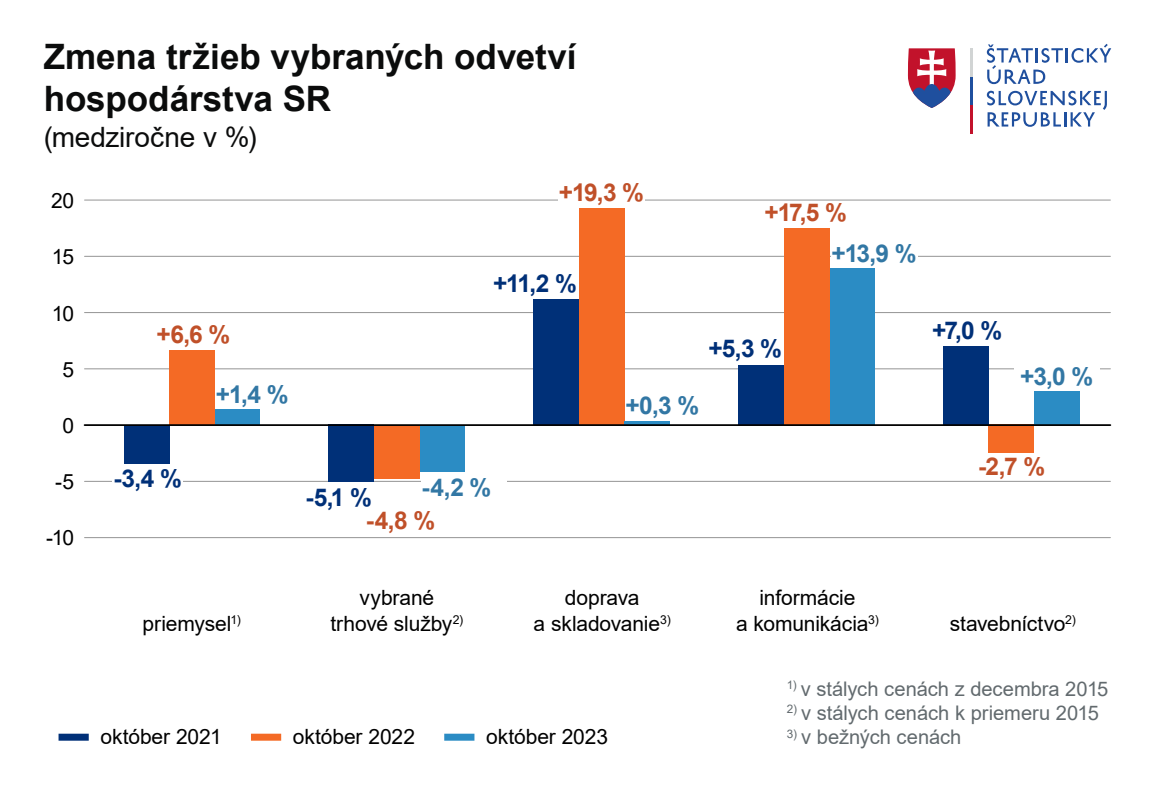
<style>
.page{position:relative;width:1155px;height:788px;background:#fff}
.page>*{position:absolute;margin:0;border:0;box-sizing:border-box;transform-origin:0 0}
.t1{font:700 35px/42px "Arial";color:#0b0c0c}
.t2{font:28px "Arial";letter-spacing:-.005em;color:#0b0c0c}
.t3{font:700 24.5px "Arial";color:#c05029}
.t4{font:700 24.5px "Arial";color:#3277a4}
.t5{font:700 24.5px "Arial";color:#003078}
.t6{font:21px/25.2px "Arial";letter-spacing:-.005em;color:#000;text-align:center}
.t7{font:20.12px "Arial";letter-spacing:-.005em;color:#626a6e}
.t8{font:11.72px "Arial";color:#626a6e}
</style>
<div class="page">
<hr style="left:85px;top:368px;width:1025px;height:1px;background:#949494">
<hr style="left:85px;top:256px;width:1025px;height:1px;background:#949494">
<hr style="left:85px;top:200px;width:1025px;height:1px;background:#949494">
<hr style="left:85px;top:537px;width:1025px;height:1px;background:#949494">
<hr style="left:85px;top:312px;width:1025px;height:1px;background:#949494">
<hr style="left:85px;top:481px;width:1025px;height:1px;background:#949494">
<div style="left:419px;top:425px;width:45px;height:47px;background:#2b8cc4"></div>
<div style="left:328px;top:424px;width:46px;height:58px;background:#003078"></div>
<div style="left:1034px;top:391px;width:45px;height:33px;background:#2b8cc4"></div>
<svg style="left:987px;top:44px;width:124px;height:40px"></svg>
<svg style="left:987px;top:91px;width:120px;height:36px"></svg>
<svg style="left:908px;top:48px;width:48px;height:60px"></svg>
<hr style="left:970px;top:48px;width:2px;height:29px;background:#d1d4d4">
<hr style="left:970px;top:77px;width:2px;height:28px;background:#1f4f9e">
<hr style="left:970px;top:105px;width:2px;height:29px;background:#c2122b">
<div style="left:59px;top:733px;width:30px;height:7px;background:#003078"></div>
<div style="left:251px;top:733px;width:30px;height:7px;background:#f46a25"></div>
<div style="left:444px;top:733px;width:30px;height:7px;background:#2b8cc4"></div>
<div style="left:374px;top:425px;width:46px;height:53px;background:#f46a25"></div>
<div style="left:989px;top:424px;width:45px;height:29px;background:#f46a25"></div>
<div style="left:944px;top:346px;width:45px;height:78px;background:#003078"></div>
<div style="left:829px;top:269px;width:46px;height:156px;background:#2b8cc4"></div>
<div style="left:784px;top:228px;width:45px;height:198px;background:#f46a25"></div>
<div style="left:739px;top:365px;width:45px;height:59px;background:#003078"></div>
<div style="left:214px;top:409px;width:46px;height:16px;background:#2b8cc4"></div>
<div style="left:169px;top:351px;width:45px;height:74px;background:#f46a25"></div>
<div style="left:124px;top:425px;width:45px;height:38px;background:#003078"></div>
<div style="left:112px;top:468px;width:71px;height:18px;background:#fff"></div>
<div style="left:558px;top:183px;width:87px;height:18px;background:#fff"></div>
<div style="left:831px;top:244px;width:87px;height:17px;background:#fff"></div>
<div style="left:1014px;top:367px;width:86px;height:17px;background:#fff"></div>
<div style="left:422px;top:477px;width:85px;height:18px;background:#fff"></div>
<div style="left:579px;top:208px;width:45px;height:217px;background:#f46a25"></div>
<div style="left:534px;top:299px;width:45px;height:126px;background:#003078"></div>
<div style="left:624px;top:421px;width:45px;height:5px;background:#2b8cc4"></div>
<hr style="left:85px;top:424px;width:1025px;height:2px;background:#000">
<h1 class="t1" style="left:44px;top:36px;width:534px">Zmena tržieb vybraných odvetví hospodárstva SR</h1>
<h2 class="t2" style="left:44px;top:117px;width:215px">(medziročne v %)</h2>
<p class="t6" style="left:51px;top:188px;width:25px">20</p>
<p class="t6" style="left:52px;top:244px;width:24px">15</p>
<p class="t6" style="left:52px;top:300px;width:24px">10</p>
<p class="t6" style="left:63px;top:356px;width:13px">5</p>
<p class="t6" style="left:63px;top:412px;width:13px">0</p>
<p class="t3" style="left:157px;top:317px;width:75px">+6,6 %</p>
<p class="t4" style="left:216px;top:376px;width:74px">+1,4 %</p>
<p class="t3" style="left:559px;top:175px;width:87px">+19,3 %</p>
<p class="t5" style="left:493px;top:266px;width:85px">+11,2 %</p>
<p class="t3" style="left:764px;top:195px;width:84px">+17,5 %</p>
<p class="t4" style="left:831px;top:236px;width:87px">+13,9 %</p>
<p class="t5" style="left:708px;top:331px;width:75px">+5,3 %</p>
<p class="t4" style="left:625px;top:388px;width:75px">+0,3 %</p>
<p class="t6" style="left:55px;top:468px;width:21px">-5</p>
<p class="t6" style="left:46px;top:524px;width:30px">-10</p>
<p class="t5" style="left:113px;top:460px;width:70px">-3,4 %</p>
<p class="t5" style="left:306px;top:479px;width:68px">-5,1 %</p>
<p class="t4" style="left:422px;top:469px;width:71px">-4,2 %</p>
<p class="t3" style="left:366px;top:503px;width:71px">-4,8 %</p>
<p class="t5" style="left:932px;top:313px;width:72px">+7,0 %</p>
<p class="t4" style="left:1020px;top:359px;width:74px">+3,0 %</p>
<p class="t3" style="left:978px;top:449px;width:69px">-2,7 %</p>
<p class="t6" style="left:331px;top:585px;width:134px">vybrané trhové služby<sup>2)</sup></p>
<p class="t6" style="left:736px;top:585px;width:144px">informácie<br>a komunikácia<sup>3)</sup></p>
<p class="t6" style="left:534px;top:585px;width:139px">doprava<br>a skladovanie<sup>3)</sup></p>
<p class="t6" style="left:143px;top:610px;width:100px">priemysel<sup>1)</sup></p>
<p class="t6" style="left:950px;top:610px;width:127px">stavebníctvo<sup>2)</sup></p>
<p class="t7" style="left:787px;top:675px;width:323px"><sup>1)</sup> v stálych cenách z decembra 2015</p>
<p class="t7" style="left:787px;top:699px;width:314px"><sup>2)</sup> v stálych cenách k priemeru 2015</p>
<p class="t8" style="left:787px;top:725px;width:12px">3)</p>
<p class="t6" style="left:100px;top:724px;width:123px">október 2021</p>
<p class="t6" style="left:293px;top:724px;width:124px">október 2022</p>
<p class="t6" style="left:486px;top:724px;width:123px">október 2023</p>
<p class="t7" style="left:801px;top:723px;width:162px">v bežných cenách</p>
</div>
